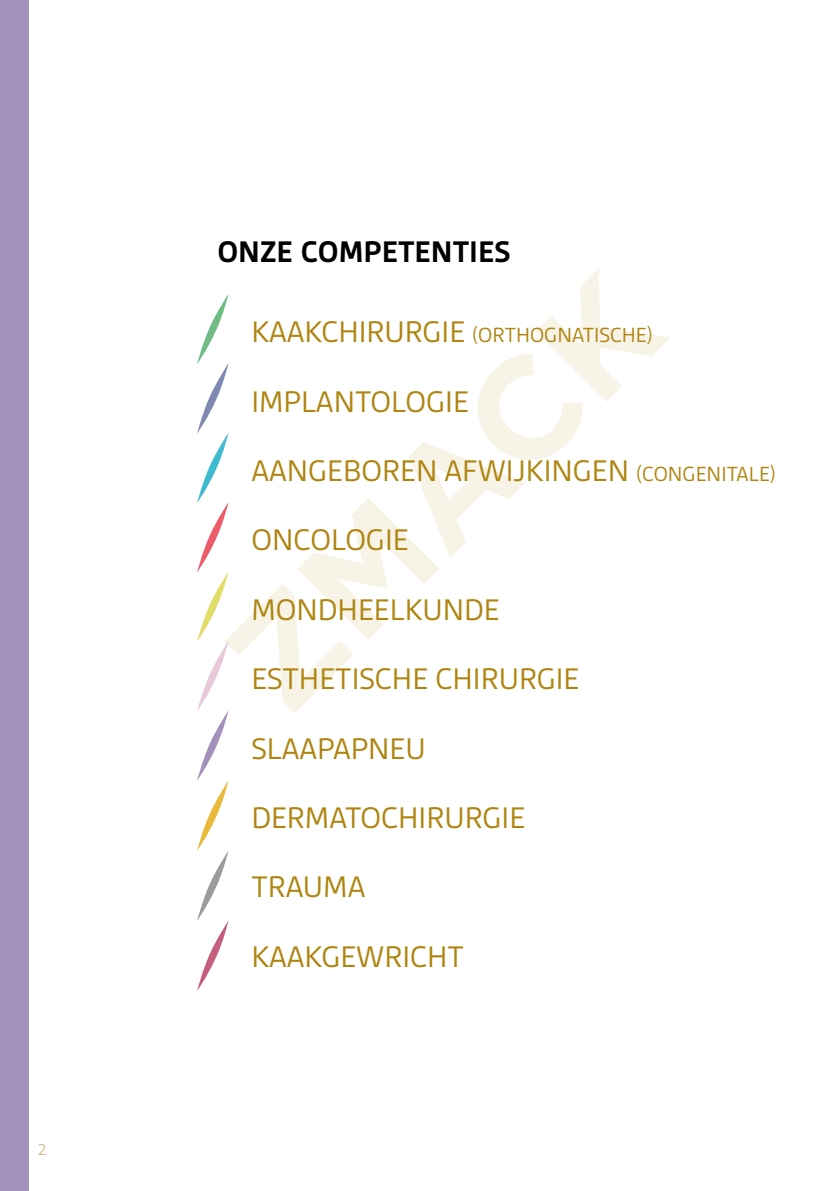
<style>
.page{position:relative;width:840px;height:1191px;background:#fff}
.page>*{position:absolute;margin:0;border:0;box-sizing:border-box;transform-origin:0 0}
.t1{font:32px/69.4px "Gesta";color:#af8510}
.t2{font:700 32px "Gesta";color:#000}
.t3{font:22px "Gesta";color:#af8510}
.t4{font:17px "Gesta";color:#d6be88}
.s1{font-size:32px}
.s2{font-size:22px}
</style>
<div class="page">
<div style="left:0;top:0;width:28px;height:1191px;background:#a391bc"></div>
<svg style="left:197px;top:268px;width:474px;height:722px"></svg>
<p class="t4" style="left:38px;top:1139px;width:10px">2</p>
<p class="t2" style="left:217px;top:233px;width:294px">ONZE COMPETENTIES</p>
<p class="t3" style="left:251px;top:323px;width:402px"><span class="s1">KAAKCHIRURGIE</span> (ORTHOGNATISCHE)</p>
<p class="t1" style="left:251px;top:366px;width:525px">IMPLANTOLOGIE<br>AANGEBOREN AFWIJKINGEN <span class="s2">(CONGENITALE)<br></span>ONCOLOGIE<br>MONDHEELKUNDE<br>ESTHETISCHE CHIRURGIE<br>SLAAPAPNEU<br>DERMATOCHIRURGIE<br>TRAUMA<br>KAAKGEWRICHT</p>
</div>
